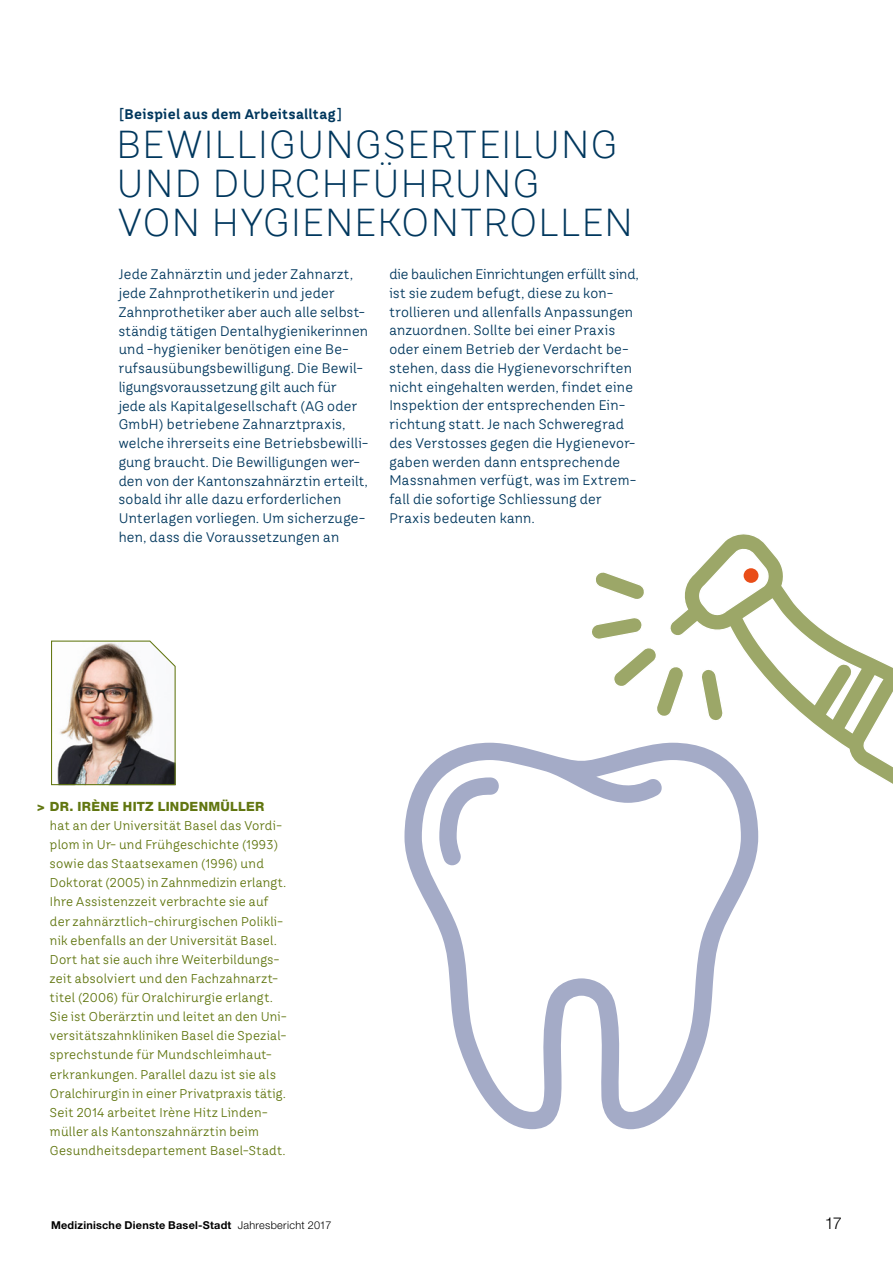
<style>
.page{position:relative;width:893px;height:1263px;background:#fff}
.page>*{position:absolute;margin:0;border:0;box-sizing:border-box;transform-origin:0 0}
.t1{font:300 39px/39px "TT Hazelnuts";letter-spacing:.035em;color:#00375d}
.t2{font:300 16.5px "Helvetica Neue LT Std";color:#000}
.t3{font:13.8px/18.8px "TT Hazelnuts";letter-spacing:.02em;color:#00375d}
.t4{font:700 13.8px "TT Hazelnuts";letter-spacing:.025em;color:#00375d}
.t5{font:12.75px/19.2px "TT Hazelnuts";letter-spacing:.025em;color:#617610}
.t6{font:700 10.8px "Helvetica Neue LT Std";letter-spacing:.02em;color:#000}
.s1{font-weight:500}
.s2{font-family:"Helvetica Neue LT Std";font-weight:800}
.s3{font-weight:300}
</style>
<div class="page">
<svg style="left:596px;top:572px;width:48px;height:27px"></svg>
<svg style="left:592px;top:618px;width:77px;height:98px"></svg>
<svg style="left:669px;top:534px;width:224px;height:250px"></svg>
<svg style="left:404px;top:735px;width:362px;height:395px"></svg>
<svg style="left:431px;top:769px;width:77px;height:104px"></svg>
<div style="left:744px;top:568px;width:14px;height:15px;background:#e94d18;border-radius:50%"></div>
<img style="left:51px;top:640px;width:125px;height:146px">
<p class="t4" style="left:119px;top:105px;width:224px"><span class="s1">[</span>Beispiel aus dem Arbeitsalltag<span class="s1">]</span></p>
<h3 class="t1" style="left:117px;top:124px;width:518px">BEWILLIGUNGSERTEILUNG<br>UND DURCHFÜHRUNG<br>VON HYGIENEKONTROLLEN</h3>
<p class="t3" style="left:119px;top:265px;width:251px">Jede Zahnärztin und jeder Zahnarzt, jede Zahnprothetikerin und jeder Zahnprothetiker aber auch alle selbst&shy;ständig tätigen Dentalhygienikerinnen und -hygieniker benötigen eine Be&shy;rufsausübungsbewilligung. Die Bewil&shy;ligungsvoraussetzung gilt auch für<br>jede als Kapitalgesellschaft (AG oder GmbH) betriebene Zahnarztpraxis, welche ihrerseits eine Betriebsbewilli&shy;gung braucht. Die Bewilligungen wer&shy;den von der Kantonszahnärztin erteilt, sobald ihr alle dazu erforderlichen Unterlagen vorliegen. Um sicherzuge&shy;hen, dass die Voraussetzungen an</p>
<p class="t3" style="left:389px;top:265px;width:251px">die baulichen Einrichtungen erfüllt sind, ist sie zudem befugt, diese zu kon&shy;trollieren und allenfalls Anpassungen anzuordnen. Sollte bei einer Praxis oder einem Betrieb der Verdacht be&shy;stehen, dass die Hygienevorschriften nicht eingehalten werden, findet eine Inspektion der entsprechenden Ein&shy;richtung statt. Je nach Schweregrad des Verstosses gegen die Hygienevor&shy;gaben werden dann entsprechende Massnahmen verfügt, was im Extrem&shy;fall die sofortige Schliessung der Praxis bedeuten kann.</p>
<p class="t5" style="left:50px;top:796px;width:237px;text-indent:-13px"><span class="s2">&gt; DR. IRÈNE HITZ LINDENMÜLLER </span>hat an der Universität Basel das Vordi&shy;plom in Ur- und Frühgeschichte (1993) sowie das Staatsexamen (1996) und Doktorat (2005) in Zahnmedizin erlangt.<br>Ihre Assistenzzeit verbrachte sie auf der zahnärztlich-chirurgischen Polikli&shy;nik ebenfalls an der Universität Basel.<br>Dort hat sie auch ihre Weiterbildungs&shy;zeit absolviert und den Fachzahnarzt&shy;titel (2006) für Oralchirurgie erlangt.<br>Sie ist Oberärztin und leitet an den Uni&shy;versitätszahnkliniken Basel die Spezial&shy;sprechstunde für Mundschleimhaut&shy;erkrankungen. Parallel dazu ist sie als Oralchirurgin in einer Privatpraxis tätig.<br>Seit 2014 arbeitet Irène Hitz Linden&shy;müller als Kantonszahnärztin beim Gesundheitsdepartement Basel-Stadt.</p>
<p class="t6" style="left:51px;top:1218px;width:282px">Medizinische Dienste Basel-Stadt <span class="s3">Jahresbericht 2017</span></p>
<p class="t2" style="left:825px;top:1213px;width:18px">17</p>
</div>
